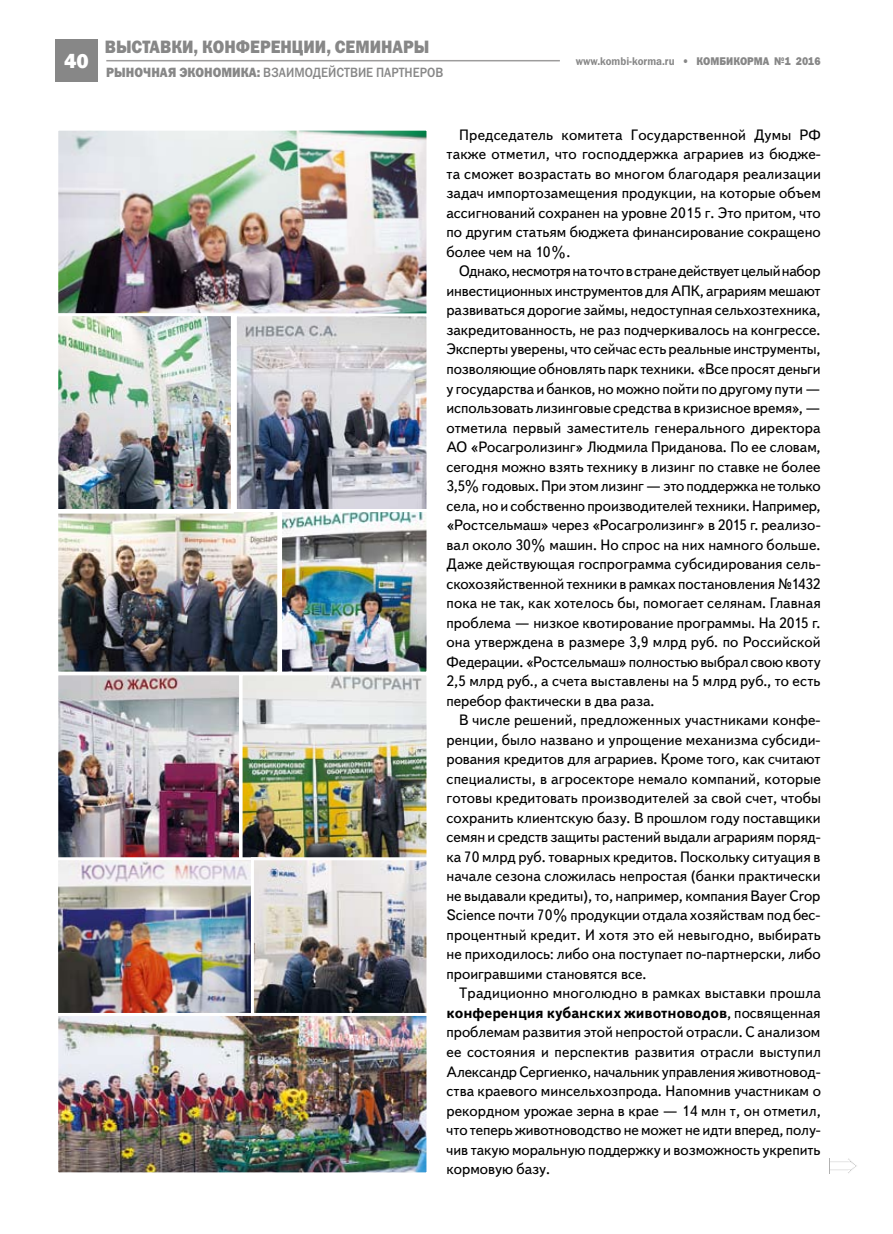
<style>
.page{position:relative;width:893px;height:1234px;background:#fff}
.page>*{position:absolute;margin:0;border:0;box-sizing:border-box;transform-origin:0 0}
.t1{font:800 21px "Franklin Gothic";color:#fff}
.t2{font:18px "Franklin Gothic Heavy C";color:#878787;scale:.9 1}
.t3{font:15px/19.5px "Text Book C";color:#000;text-align:justify}
.t4{font:13.5px "Franklin Gothic Medium C";color:#878787;scale:.9 1}
.t5{font:11.25px "Franklin Gothic Demi C";color:#878787;scale:.9 1}
.s1{font-family:"Franklin Gothic Heavy C"}
.s2{font-weight:700}
</style>
<div class="page">
<div style="left:55px;top:39px;width:43px;height:42px;background:#878787"></div>
<hr style="left:106px;top:60px;width:454px;height:1px;background:#9d9c9c">
<img style="left:283px;top:512px;width:142px;height:158px">
<div style="left:279px;top:507px;width:150px;height:167px;border:3px solid #fff"></div>
<img style="left:59px;top:512px;width:217px;height:158px">
<div style="left:55px;top:507px;width:225px;height:167px;border:3px solid #fff"></div>
<img style="left:59px;top:132px;width:366px;height:181px">
<div style="left:55px;top:128px;width:374px;height:190px;border:3px solid #fff"></div>
<img style="left:59px;top:317px;width:171px;height:191px">
<div style="left:55px;top:313px;width:179px;height:200px;border:3px solid #fff"></div>
<img style="left:238px;top:317px;width:187px;height:191px">
<div style="left:234px;top:313px;width:195px;height:199px;border:3px solid #fff"></div>
<img style="left:59px;top:676px;width:366px;height:181px">
<div style="left:55px;top:672px;width:187px;height:188px;border:3px solid #fff"></div>
<div style="left:240px;top:672px;width:189px;height:189px;border:3px solid #fff"></div>
<img style="left:59px;top:861px;width:192px;height:151px">
<div style="left:55px;top:857px;width:207px;height:183px;border:3px solid #fff"></div>
<img style="left:255px;top:861px;width:170px;height:151px">
<div style="left:251px;top:857px;width:178px;height:163px;border:3px solid #fff"></div>
<img style="left:59px;top:1016px;width:366px;height:154px">
<div style="left:55px;top:1012px;width:374px;height:162px;border:3px solid #fff"></div>
<svg style="left:829px;top:1158px;width:28px;height:15px"></svg>
<p class="t2" style="left:105px;top:37px;width:121px">выставки, кон</p>
<p class="t2" style="left:236px;top:37px;width:148px">ференции, семинары</p>
<h1 class="t1" style="left:64px;top:47px;width:26px">40</h1>
<p class="t5" style="left:576px;top:54px;width:274px">www.kombi-korma.ru <span class="s1">• КОМБИКОРМА №1 2016</span></p>
<p class="t4" style="left:106px;top:65px;width:376px"><span class="s1">РЫНОЧНАЯ ЭКОНОМИКА:</span> ВЗАИМОДЕЙСТВИЕ ПАРТНЕРОВ</p>
<p class="t3" style="left:446px;top:125px;width:376px;text-indent:13px">Председатель комитета Государственной Думы РФ также отметил, что господдержка аграриев из бюдже&shy;та сможет возрастать во многом благодаря реализации задач импортозамещения продукции, на которые объем ассигнований сохранен на уровне 2015 г. Это притом, что по другим статьям бюджета финансирование сокращено более чем на 10%.</p>
<p class="t3" style="left:446px;top:262px;width:376px;text-indent:13px">Однако, несмотря на то что в стране действует целый набор инвестиционных инструментов для АПК, аграриям мешают развиваться дорогие займы, недоступная сельхозтехника, закредитованность, не раз подчеркивалось на конгрессе.<br>Эксперты уверены, что сейчас есть реальные инструменты, позволяющие обновлять парк техники. «Все просят деньги у государства и банков, но можно пойти по другому пути — использовать лизинговые средства в кризисное время», — отметила первый заместитель генерального директора АО «Росагролизинг» Людмила Приданова. По ее словам, сегодня можно взять технику в лизинг по ставке не более 3,5% годовых. При этом лизинг — это поддержка не только села, но и собственно производителей техники. Например, «Ростсельмаш» через «Росагролизинг» в 2015 г. реализо&shy;вал около 30% машин. Но спрос на них намного больше.<br>Даже действующая госпрограмма субсидирования сель&shy;скохозяйственной техники в рамках постановления №1432 пока не так, как хотелось бы, помогает селянам. Главная проблема — низкое квотирование программы. На 2015 г. она утверждена в размере 3,9 млрд руб. по Российской Федерации. «Ростсельмаш» полностью выбрал свою квоту 2,5 млрд руб., а счета выставлены на 5 млрд руб., то есть перебор фактически в два раза.</p>
<p class="t3" style="left:446px;top:710px;width:376px;text-indent:13px">В числе решений, предложенных участниками конфе&shy;ренции, было названо и упрощение механизма субсиди&shy;рования кредитов для аграриев. Кроме того, как считают специалисты, в агросекторе немало компаний, которые готовы кредитовать производителей за свой счет, чтобы сохранить клиентскую базу. В прошлом году поставщики семян и средств защиты растений выдали аграриям поряд&shy;ка 70 млрд руб. товарных кредитов. Поскольку ситуация в начале сезона сложилась непростая (банки практически не выдавали кредиты), то, например, компания Bayer Crop Science почти 70% продукции отдала хозяйствам под бес&shy;процентный кредит. И хотя это ей невыгодно, выбирать не приходилось: либо она поступает по-партнерски, либо проигравшими становятся все.</p>
<p class="t3" style="left:446px;top:983px;width:376px;text-indent:13px">Традиционно многолюдно в рамках выставки прошла <span class="s2">конференция кубанских животноводов</span>, посвященная проблемам развития этой непростой отрасли. С анализом ее состояния и перспектив развития отрасли выступил Александр Сергиенко, начальник управления животновод&shy;ства краевого минсельхозпрода. Напомнив участникам о рекордном урожае зерна в крае — 14 млн т, он отметил, что теперь животноводство не может не идти вперед, полу&shy;чив такую моральную поддержку и возможность укрепить кормовую базу.</p>
</div>
